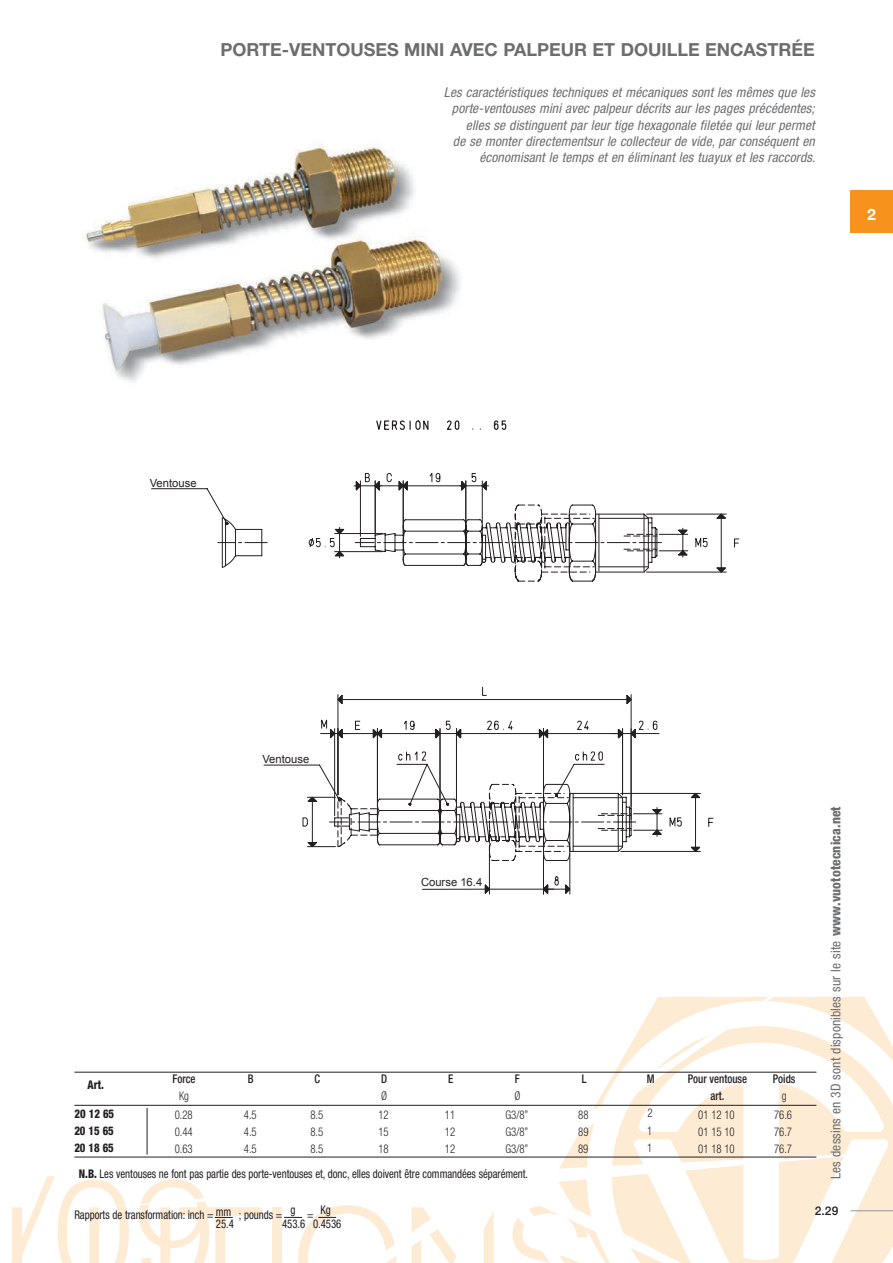
<style>
.page{position:relative;width:893px;height:1263px;background:#fff}
.page>*{position:absolute;margin:0;border:0;box-sizing:border-box;transform-origin:0 0}
.t1{font:700 18px "Helvetica Neue";color:#6c6d70}
.t2{font:700 15.75px "Helvetica Neue";color:#fff}
.t3{font:italic condensed 13.5px/16.2px "Helvetica Neue";letter-spacing:.01em;color:#6c6d70;text-align:right}
.t4{font:condensed 13.5px "Helvetica Neue";letter-spacing:.01em;color:#6c6d70}
.t5{font:condensed 12px "Helvetica Neue";letter-spacing:-.005em;color:#231f20;scale:.9 1}
.t6{font:300 condensed 12px "Helvetica Neue";letter-spacing:-.005em;color:#231f20;scale:.9 1}
.t7{font:500 condensed 12px/17.2px "Helvetica Neue";color:#231f20;text-align:center;scale:.9 1}
.t8{font:800 condensed 12px/17.2px "Helvetica Neue";letter-spacing:-.005em;color:#231f20;text-align:justify;scale:.9 1}
.t9{font:500 12px "Helvetica Neue";color:#231f20}
.t10{font:11.25px "Arial";color:#231f20}
.s1{font-weight:800}
</style>
<div class="page">
<svg style="left:74px;top:997px;width:819px;height:266px"></svg>
<div style="left:850px;top:190px;width:43px;height:43px;background:#f7931d"></div>
<hr style="left:850px;top:1210px;width:43px;height:1px;background:#939598">
<svg style="left:734px;top:538px;width:6px;height:10px"></svg>
<svg style="left:308px;top:473px;width:419px;height:109px"></svg>
<svg style="left:151px;top:488px;width:116px;height:80px"></svg>
<img style="left:82px;top:144px;width:379px;height:237px">
<svg style="left:284px;top:1205px;width:112px;height:58px"></svg>
<hr style="left:74px;top:1072px;width:742px;height:1px;background:#231f20">
<hr style="left:74px;top:1105px;width:742px;height:1px;background:#231f20">
<hr style="left:74px;top:1157px;width:742px;height:1px;background:#231f20">
<svg style="left:263px;top:686px;width:451px;height:209px"></svg>
<hr style="left:147px;top:1108px;width:1px;height:46px;background:#231f20">
<svg style="left:376px;top:420px;width:131px;height:10px"></svg>
<svg style="left:11px;top:1176px;width:251px;height:87px"></svg>
<h1 class="t1" style="left:220px;top:39px;width:596px">PORTE-VENTOUSES MINI AVEC PALPEUR ET DOUILLE ENCASTRÉE</h1>
<p class="t3" style="left:444px;top:84px;width:373px">mt eseuq i nhce tseuq i t s i ré t caracseL mse l t nosseuq i nacé mê se leuqse porte-ventouses mini avec palpeur décrits aur les pages précédentes; elles se distinguent par leur tige hexagonale filetée qui leur permet<br>de se monter directementsur le collecteur de vide, par conséquent en économisant le temps et en éliminant les tuayux et les raccords.</p>
<p class="t2" style="left:867px;top:205px;width:10px">2</p>
<p class="t10" style="left:150px;top:475px;width:48px">Ventouse</p>
<p class="t10" style="left:262px;top:751px;width:48px">Ventouse</p>
<p class="t10" style="left:421px;top:875px;width:63px">Course 16.4</p>
<p class="t8" style="left:87px;top:1076px;width:20px">Art.</p>
<p class="t7" style="left:172px;top:1070px;width:27px">Force</p>
<p class="t7" style="left:248px;top:1070px;width:8px">B</p>
<p class="t7" style="left:315px;top:1070px;width:8px">C</p>
<p class="t7" style="left:448px;top:1070px;width:7px">E</p>
<p class="t7" style="left:582px;top:1070px;width:7px">L</p>
<p class="t6" style="left:179px;top:1089px;width:13px">Kg</p>
<p class="t7" style="left:381px;top:1070px;width:8px">D</p>
<p class="t6" style="left:381px;top:1089px;width:8px">Ø</p>
<p class="t7" style="left:515px;top:1070px;width:7px">F</p>
<p class="t6" style="left:514px;top:1089px;width:8px">Ø</p>
<p class="t7" style="left:647px;top:1070px;width:10px">M</p>
<p class="t7" style="left:688px;top:1070px;width:68px">Pour ventouse art.</p>
<p class="t7" style="left:773px;top:1070px;width:27px">Poids</p>
<p class="t6" style="left:782px;top:1089px;width:7px">g</p>
<p class="t6" style="left:175px;top:1108px;width:22px">0.28</p>
<p class="t6" style="left:244px;top:1108px;width:16px">4.5</p>
<p class="t6" style="left:311px;top:1108px;width:16px">8.5</p>
<p class="t6" style="left:378px;top:1108px;width:13px">12</p>
<p class="t6" style="left:445px;top:1108px;width:13px">11</p>
<p class="t6" style="left:505px;top:1108px;width:27px">G3/8”</p>
<p class="t6" style="left:578px;top:1108px;width:13px">88</p>
<p class="t6" style="left:647px;top:1106px;width:7px">2</p>
<p class="t6" style="left:698px;top:1108px;width:42px">01 12 10</p>
<p class="t6" style="left:774px;top:1108px;width:22px">76.6</p>
<p class="t6" style="left:175px;top:1125px;width:22px">0.44</p>
<p class="t6" style="left:244px;top:1125px;width:16px">4.5</p>
<p class="t6" style="left:310px;top:1125px;width:16px">8.5</p>
<p class="t6" style="left:378px;top:1125px;width:13px">15</p>
<p class="t6" style="left:445px;top:1125px;width:13px">12</p>
<p class="t6" style="left:505px;top:1125px;width:27px">G3/8”</p>
<p class="t6" style="left:578px;top:1125px;width:13px">89</p>
<p class="t6" style="left:647px;top:1123px;width:7px">1</p>
<p class="t6" style="left:698px;top:1125px;width:42px">01 15 10</p>
<p class="t6" style="left:774px;top:1125px;width:22px">76.7</p>
<p class="t6" style="left:175px;top:1142px;width:22px">0.63</p>
<p class="t6" style="left:244px;top:1142px;width:16px">4.5</p>
<p class="t6" style="left:310px;top:1142px;width:16px">8.5</p>
<p class="t6" style="left:378px;top:1142px;width:13px">18</p>
<p class="t6" style="left:445px;top:1142px;width:13px">12</p>
<p class="t6" style="left:505px;top:1142px;width:27px">G3/8”</p>
<p class="t6" style="left:578px;top:1142px;width:13px">89</p>
<p class="t6" style="left:647px;top:1141px;width:7px">1</p>
<p class="t6" style="left:698px;top:1142px;width:42px">01 18 10</p>
<p class="t6" style="left:774px;top:1142px;width:22px">76.7</p>
<p class="t8" style="left:74px;top:1104px;width:46px">20 12 65<br>20 15 65<br>20 18 65</p>
<p class="t5" style="left:79px;top:1167px;width:501px"><span class="s1">N.B.</span> Les ventouses ne font pas partie des porte-ventouses et, donc, elles doivent être commandées séparément.</p>
<p class="t5" style="left:216px;top:1205px;width:19px">mm</p>
<p class="t5" style="left:290px;top:1202px;width:7px">g</p>
<p class="t5" style="left:321px;top:1202px;width:13px">Kg</p>
<p class="t5" style="left:74px;top:1207px;width:156px">Rapports de transformation: inch =</p>
<p class="t5" style="left:239px;top:1207px;width:50px">; pounds =</p>
<p class="t5" style="left:307px;top:1207px;width:9px">=</p>
<p class="t5" style="left:216px;top:1216px;width:22px">25.4</p>
<p class="t5" style="left:282px;top:1216px;width:67px">453.6 0.4536</p>
<p class="t4" style="left:828px;top:1179px;width:374px;rotate:-90deg">Les dessins en 3D sont disponibles sur le site <span class="s1">www.vuototecnica.net</span></p>
<p class="t9" style="left:815px;top:1204px;width:25px">2.29</p>
</div>
